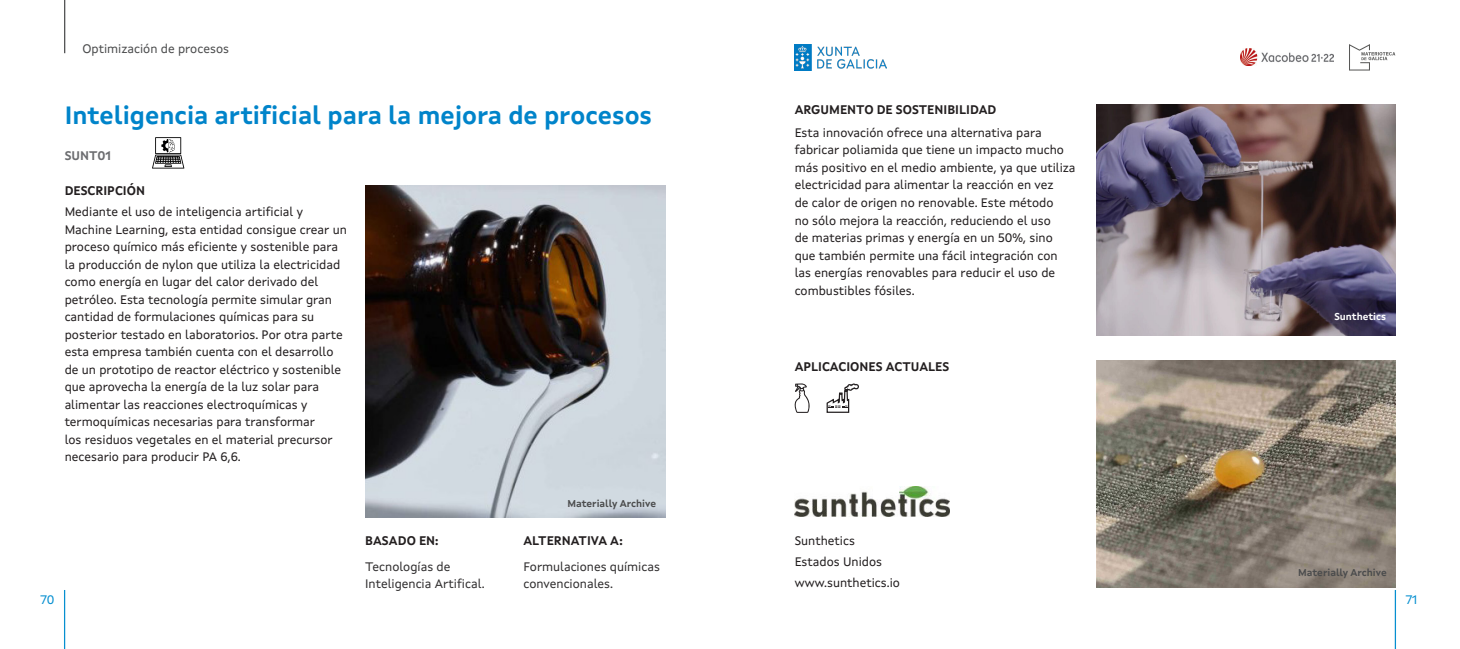
<style>
.page{position:relative;width:1460px;height:649px;background:#fff}
.page>*{position:absolute;margin:0;border:0;box-sizing:border-box;transform-origin:0 0}
.NomMaterial{font:700 25px "Xunta Sans";color:#0084ca}
.t1{font:12.5px/17.5px "Xunta Sans";color:#231f20}
.t2{font:700 12.5px "Xunta Sans";color:#231f20}
.t3{font:12.5px/17.5px "Xunta Sans";color:#312f30}
.t4{font:12.5px "Xunta Sans";color:#4b4c4d}
.t5{font:700 12.5px "Xunta Sans";color:#6c6d70}
.t6{font:12.5px "Xunta Sans";color:#068fd0}
.t7{font:700 10px "Xunta Sans";color:#4b4c4d}
.t8{font:700 10px "Xunta Sans";color:#fff}
</style>
<div class="page">
<hr style="left:1394px;top:589px;width:2px;height:59px;background:#068fd0">
<hr style="left:64px;top:0;width:1px;height:53px;background:#4b4c4d">
<img style="left:794px;top:44px;width:92px;height:26px">
<img style="left:1240px;top:49px;width:93px;height:17px">
<svg style="left:1349px;top:44px;width:46px;height:26px"></svg>
<hr style="left:64px;top:589px;width:1px;height:59px;background:#068fd0">
<img style="left:365px;top:185px;width:300px;height:332px">
<svg style="left:152px;top:137px;width:32px;height:31px"></svg>
<img style="left:794px;top:486px;width:155px;height:30px">
<img style="left:1096px;top:361px;width:299px;height:226px">
<img style="left:1096px;top:105px;width:299px;height:230px">
<svg style="left:794px;top:383px;width:15px;height:30px"></svg>
<svg style="left:826px;top:383px;width:33px;height:30px"></svg>
<p class="t4" style="left:82px;top:41px;width:148px">Optimización de procesos</p>
<p class="NomMaterial" style="left:65px;top:100px;width:589px">Inteligencia artificial para la mejora de procesos</p>
<p class="t5" style="left:65px;top:147px;width:48px">SUNT01</p>
<p class="t2" style="left:65px;top:183px;width:82px">DESCRIPCIÓN</p>
<p class="t1" style="left:65px;top:203px;width:284px">Mediante el uso de inteligencia artificial y Machine Learning, esta entidad consigue crear un proceso químico más eficiente y sostenible para la producción de nylon que utiliza la electricidad como energía en lugar del calor derivado del petróleo. Esta tecnología permite simular gran cantidad de formulaciones químicas para su posterior testado en laboratorios. Por otra parte esta empresa también cuenta con el desarrollo de un prototipo de reactor eléctrico y sostenible que aprovecha la energía de la luz solar para alimentar las reacciones electroquímicas y termoquímicas necesarias para transformar<br>los residuos vegetales en el material precursor necesario para producir PA 6,6.</p>
<p class="t7" style="left:567px;top:497px;width:90px">Materially Archive</p>
<p class="t2" style="left:365px;top:533px;width:75px">BASADO EN:</p>
<p class="t2" style="left:523px;top:532px;width:101px">ALTERNATIVA A:</p>
<p class="t3" style="left:365px;top:557px;width:121px">Tecnologías de<br>Inteligencia Artifical.</p>
<p class="t3" style="left:523px;top:557px;width:138px">Formulaciones químicas convencionales.</p>
<p class="t2" style="left:794px;top:102px;width:203px">ARGUMENTO DE SOSTENIBILIDAD</p>
<p class="t1" style="left:794px;top:124px;width:282px">Esta innovación ofrece una alternativa para fabricar poliamida que tiene un impacto mucho más positivo en el medio ambiente, ya que utiliza electricidad para alimentar la reacción en vez<br>de calor de origen no renovable. Este método<br>no sólo mejora la reacción, reduciendo el uso<br>de materias primas y energía en un 50%, sino que también permite una fácil integración con las energías renovables para reducir el uso de combustibles fósiles.</p>
<p class="t2" style="left:794px;top:358px;width:156px">APLICACIONES ACTUALES</p>
<p class="t1" style="left:794px;top:531px;width:62px">Sunthetics</p>
<p class="t1" style="left:794px;top:552px;width:89px">Estados Unidos</p>
<p class="t1" style="left:794px;top:573px;width:107px">www.sunthetics.io</p>
<p class="t8" style="left:1334px;top:311px;width:53px">Sunthetics</p>
<p class="t7" style="left:1298px;top:566px;width:90px">Materially Archive</p>
<p class="t6" style="left:40px;top:592px;width:16px">70</p>
<p class="t6" style="left:1405px;top:592px;width:13px">71</p>
</div>
